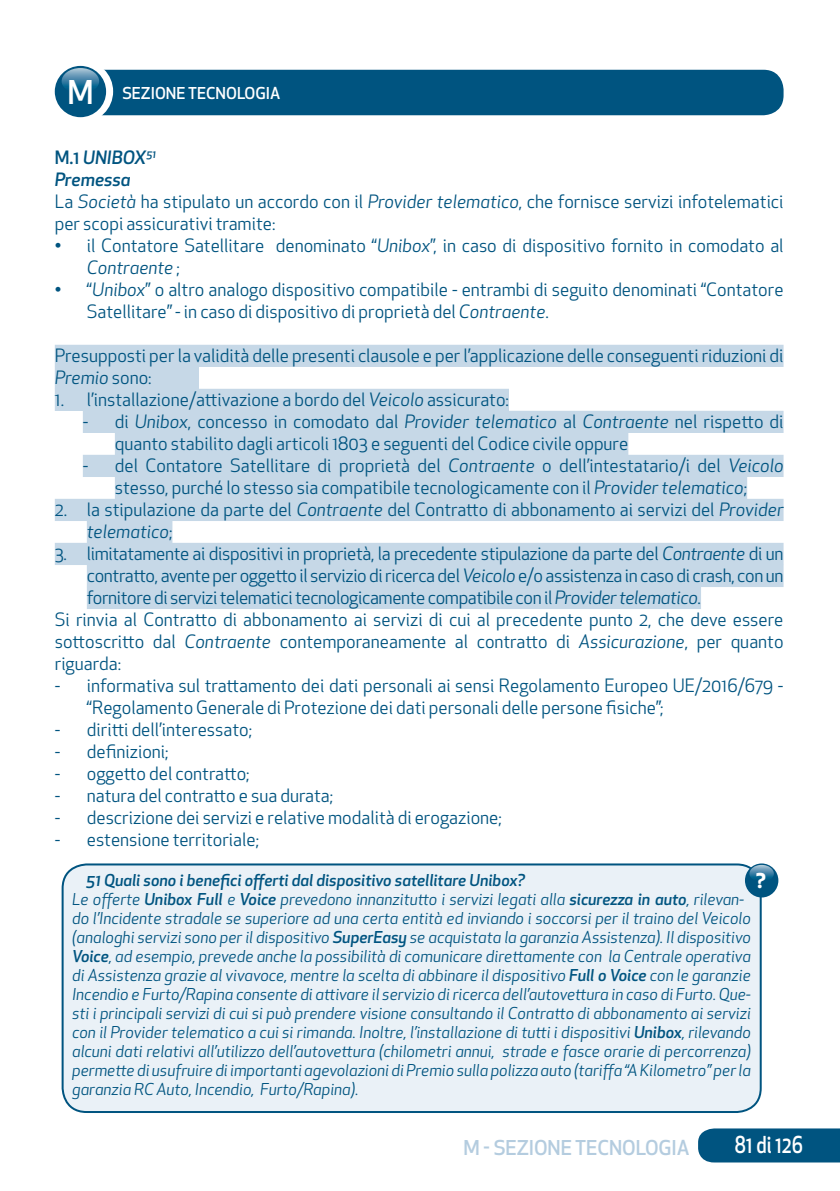
<style>
.page{position:relative;width:840px;height:1191px;background:#fff}
.page>*{position:absolute;margin:0;border:0;box-sizing:border-box;transform-origin:0 0}
.t1{font:500 22.8px "Apex New";color:#fff;scale:.83 1}
.t2{font:500 20px "Apex New";letter-spacing:-.005em;color:#b4ccdf}
.t3{font:700 20px "Apex New";color:#fff}
.t4{font:18px/22px "Apex New";color:#005480}
.t5{font:18px "Apex New";letter-spacing:-.02em;color:#005480}
.t6{font:italic 16px/19px "Apex New";color:#005480}
.t7{font:500 16px "Apex New";color:#fff}
.s1{font-size:32px}
.s2{font-weight:500}
.s3{font-weight:500;font-style:italic}
.s4{font-style:italic}
</style>
<div class="page">
<div style="left:698px;top:1128px;width:141px;height:34px;background:#005480"></div>
<div style="left:64px;top:70px;width:719px;height:45px;background:#005480;border-radius:20px"></div>
<div style="left:50px;top:60px;width:63px;height:63px;background:#fff;border-radius:50%"></div>
<div style="left:55px;top:66px;width:51px;height:51px;background:#005480;border-radius:50%"></div>
<svg style="left:62px;top:68px;width:37px;height:25px"></svg>
<div style="left:55px;top:345px;width:728px;height:22px;background:#c6d8e7"></div>
<div style="left:55px;top:367px;width:144px;height:22px;background:#c6d8e7"></div>
<div style="left:55px;top:389px;width:453px;height:22px;background:#c6d8e7"></div>
<div style="left:83px;top:411px;width:700px;height:22px;background:#c6d8e7"></div>
<div style="left:115px;top:433px;width:513px;height:22px;background:#c6d8e7"></div>
<div style="left:83px;top:455px;width:700px;height:22px;background:#c6d8e7"></div>
<div style="left:115px;top:477px;width:631px;height:22px;background:#c6d8e7"></div>
<div style="left:55px;top:499px;width:728px;height:22px;background:#c6d8e7"></div>
<div style="left:87px;top:521px;width:85px;height:22px;background:#c6d8e7"></div>
<div style="left:55px;top:543px;width:728px;height:22px;background:#c6d8e7"></div>
<div style="left:87px;top:565px;width:696px;height:22px;background:#c6d8e7"></div>
<div style="left:87px;top:587px;width:613px;height:22px;background:#c6d8e7"></div>
<div style="left:63px;top:864px;width:697px;height:248px;background:#eaf1f7;border-radius:24px"></div>
<div style="left:62px;top:863px;width:699px;height:250px;border:2px solid #005480;border-radius:24px"></div>
<div style="left:744px;top:863px;width:34px;height:34px;background:#005480;border-radius:50%"></div>
<svg style="left:749px;top:865px;width:24px;height:16px"></svg>
<p class="t7" style="left:67px;top:82px;width:214px"><span class="s1">M</span> SEZIONE TECNOLOGIA</p>
<p class="t4" style="left:55px;top:146px;width:729px"><span class="s2">M.1</span> <span class="s3">UNIBOX</span><sup>51<br></sup><span class="s3">Premessa<br></span>La <span class="s4">Società</span> ha stipulato un accordo con il <span class="s4">Provider telematico</span>, che fornisce servizi infotelematici per scopi assicurativi tramite:</p>
<p class="t4" style="left:87px;top:234px;width:698px;text-indent:-32px">• il Contatore Satellitare denominato “<span class="s4">Unibox</span>”, in caso di dispositivo fornito in comodato al<br><span class="s4">Contraente</span> ;</p>
<p class="t4" style="left:87px;top:278px;width:697px;text-indent:-32px">• “<span class="s4">Unibox</span>” o altro analogo dispositivo compatibile - entrambi di seguito denominati “Contatore<br>Satellitare” - in caso di dispositivo di proprietà del <span class="s4">Contraente</span>.</p>
<p class="t4" style="left:55px;top:344px;width:729px">Presupposti per la validità delle presenti clausole e per l’applicazione delle conseguenti riduzioni di<br><span class="s4">Premio</span> sono:</p>
<p class="t4" style="left:55px;top:388px;width:455px">1. l’installazione/attivazione a bordo del <span class="s4">Veicolo</span> assicurato:</p>
<p class="t4" style="left:115px;top:410px;width:669px;text-indent:-32px">- di <span class="s4">Unibox</span>, concesso in comodato dal <span class="s4">Provider telematico</span> al <span class="s4">Contraente</span> nel rispetto di quanto stabilito dagli articoli 1803 e seguenti del Codice civile oppure</p>
<p class="t4" style="left:83px;top:454px;width:701px;text-align:center">- del Contatore Satellitare di proprietà del <span class="s4">Contraente</span> o dell’intestatario/i del <span class="s4">Veicolo </span>stesso, purché lo stesso sia compatibile tecnologicamente con il <span class="s4">Provider telematico</span>;</p>
<p class="t4" style="left:87px;top:498px;width:697px;text-indent:-32px">2. la stipulazione da parte del <span class="s4">Contraente</span> del Contratto di abbonamento ai servizi del <span class="s4">Provider telematico</span>;</p>
<p class="t5" style="left:55px;top:542px;width:729px">3. limitatamente ai dispositivi in proprietà, la precedente stipulazione da parte del <span class="s4">Contraente</span> di un</p>
<p class="t5" style="left:87px;top:564px;width:697px">contratto, avente per oggetto il servizio di ricerca del <span class="s4">Veicolo</span> e/o assistenza in caso di crash, con un</p>
<p class="t5" style="left:87px;top:586px;width:615px">fornitore di servizi telematici tecnologicamente compatibile con il <span class="s4">Provider telematico</span>.</p>
<p class="t4" style="left:55px;top:608px;width:729px">Si rinvia al Contratto di abbonamento ai servizi di cui al precedente punto 2, che deve essere</p>
<p class="t4" style="left:55px;top:630px;width:729px">sottoscritto dal <span class="s4">Contraente</span> contemporaneamente al contratto di <span class="s4">Assicurazione</span>, per quanto</p>
<p class="t4" style="left:55px;top:652px;width:68px">riguarda:</p>
<p class="t4" style="left:87px;top:674px;width:697px;text-indent:-32px">- informativa sul trattamento dei dati personali ai sensi Regolamento Europeo UE/2016/679 - “Regolamento Generale di Protezione dei dati personali delle persone fisiche”;</p>
<p class="t4" style="left:55px;top:718px;width:199px">- diritti dell’interessato;</p>
<p class="t4" style="left:55px;top:740px;width:115px">- definizioni;</p>
<p class="t4" style="left:55px;top:762px;width:196px">- oggetto del contratto;</p>
<p class="t4" style="left:55px;top:784px;width:280px">- natura del contratto e sua durata;</p>
<p class="t4" style="left:55px;top:806px;width:448px">- descrizione dei servizi e relative modalità di erogazione;</p>
<p class="t4" style="left:55px;top:828px;width:206px">- estensione territoriale;</p>
<p class="t6" style="left:72px;top:870px;width:680px;text-indent:14px"><span class="s2">51 Quali sono i benefici offerti dal dispositivo satellitare Unibox?<br></span>Le offerte <span class="s2">Unibox Full</span> e <span class="s2">Voice</span> prevedono innanzitutto i servizi legati alla <span class="s2">sicurezza in auto</span>, rilevan&shy;do l’Incidente stradale se superiore ad una certa entità ed inviando i soccorsi per il traino del Veicolo (analoghi servizi sono per il dispositivo <span class="s2">SuperEasy</span> se acquistata la garanzia Assistenza). Il dispositivo <span class="s2">Voice</span>, ad esempio, prevede anche la possibilità di comunicare direttamente con la Centrale operativa di Assistenza grazie al vivavoce, mentre la scelta di abbinare il dispositivo <span class="s2">Full o Voice</span> con le garanzie Incendio e Furto/Rapina consente di attivare il servizio di ricerca dell’autovettura in caso di Furto. Que&shy;sti i principali servizi di cui si può prendere visione consultando il Contratto di abbonamento ai servizi con il Provider telematico a cui si rimanda. Inoltre, l’installazione di tutti i dispositivi <span class="s2">Unibox</span>, rilevando alcuni dati relativi all’utilizzo dell’autovettura (chilometri annui, strade e fasce orarie di percorrenza) permette di usufruire di importanti agevolazioni di Premio sulla polizza auto (tariffa “A Kilometro” per la garanzia RC Auto, Incendio, Furto/Rapina).</p>
<p class="t3" style="left:755px;top:866px;width:11px">?</p>
<p class="t2" style="left:463px;top:1134px;width:227px">M - SEZIONE TECNOLOGIA</p>
<p class="t1" style="left:734px;top:1129px;width:84px">81 di 126</p>
</div>
